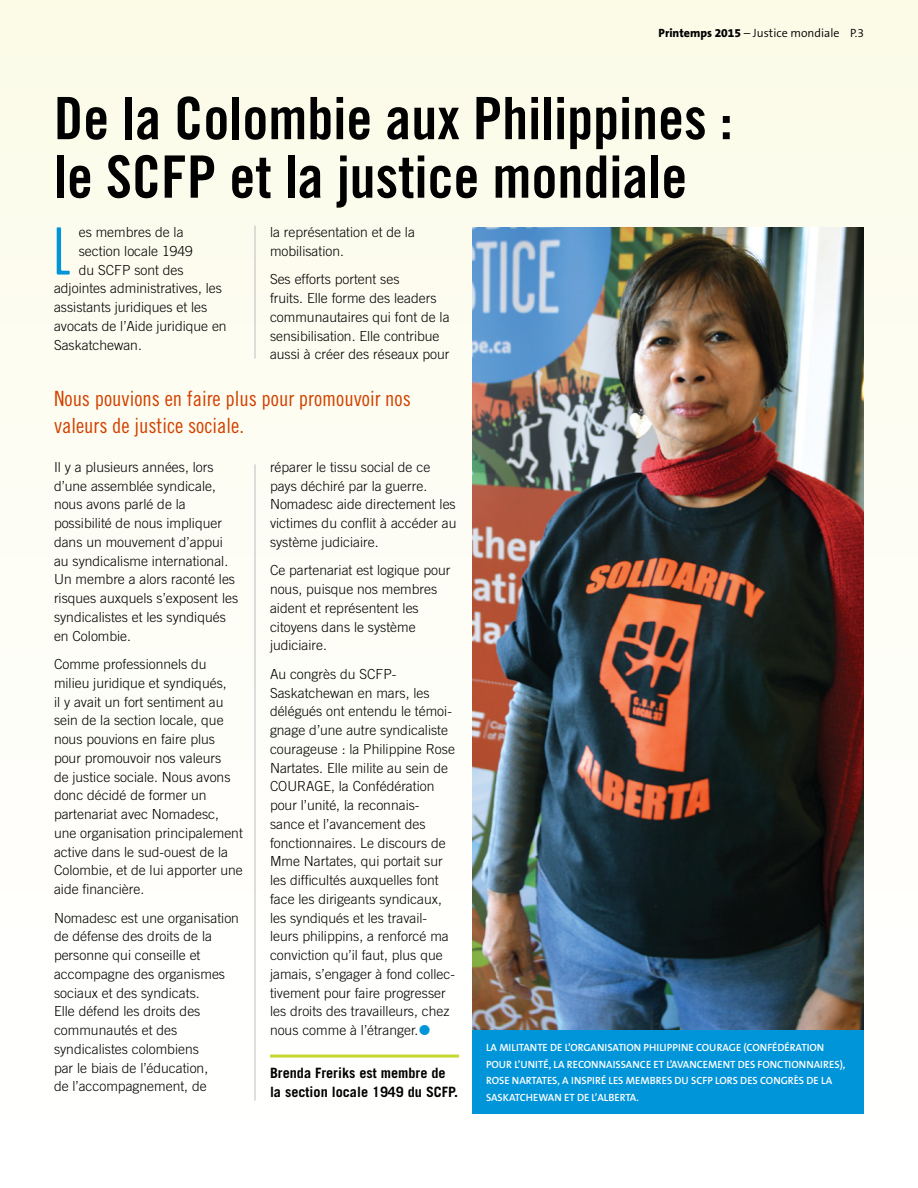
<style>
.page{position:relative;width:918px;height:1188px;background:#fff}
.page>*{position:absolute;margin:0;border:0;box-sizing:border-box;transform-origin:0 0}
.Copy_Letterine{font:67.5px "Garage Gothic";color:#0094d9}
.Title_1{font:58.5px/58.5px "Trade Gothic Bold Cond Twenty";color:#000}
.Intro_Paragraph{font:21px/27px "Trade Gothic Cond Eighteen";color:#d24200}
.bottom_byline{font:700 14.25px/19.5px "Trade Gothic LT Std";color:#000}
.Copy_f{font:300 13.8px/18.8px "Trade Gothic LT Std";color:#000}
.Copy_Letterine-2{font:300 13.8px "Trade Gothic LT Std";color:#000}
.t1{font:300 12px "The Sans B4";color:#000}
.Cutlines{font:600 10.5px/16.5px "The Sans B6";color:#fff}
.s1{font-family:"The Sans B8";font-weight:800}
</style>
<div class="page">
<div style="left:0;top:0;width:918px;height:1188px;background:linear-gradient(to bottom,#fcfbe9,#fff)"></div>
<hr style="left:270px;top:1055px;width:189px;height:3px;background:#c4d82e">
<img style="left:472px;top:227px;width:392px;height:803px">
<div style="left:472px;top:1030px;width:392px;height:84px;background:#0094d9"></div>
<hr style="left:255px;top:464px;width:1px;height:637px;background:#bcbec0">
<hr style="left:255px;top:226px;width:1px;height:133px;background:#bcbec0">
<svg style="left:420px;top:1025px;width:10px;height:10px"></svg>
<p class="t1" style="left:659px;top:26px;width:207px"><span class="s1">Printemps 2015</span> – Justice mondiale P.3</p>
<p class="Title_1" style="left:54px;top:89px;width:680px">De la Colombie aux Philippines : le SCFP et la justice mondiale</p>
<p class="Copy_Letterine" style="left:54px;top:217px;width:18px">L</p>
<p class="Copy_Letterine-2" style="left:79px;top:224px;width:106px">es membres de la</p>
<p class="Copy_Letterine-2" style="left:79px;top:243px;width:116px">section locale 1949</p>
<p class="Copy_Letterine-2" style="left:79px;top:261px;width:106px">du SCFP sont des</p>
<p class="Copy_Letterine-2" style="left:54px;top:280px;width:170px">adjointes administratives, les</p>
<p class="Copy_Letterine-2" style="left:54px;top:299px;width:155px">assistants juridiques et les</p>
<p class="Copy_Letterine-2" style="left:54px;top:318px;width:174px">avocats de l’Aide juridique en</p>
<p class="Copy_Letterine-2" style="left:54px;top:336px;width:89px">Saskatchewan.</p>
<p class="Copy_f" style="left:270px;top:223px;width:146px">la représentation et de la mobilisation.</p>
<p class="Copy_f" style="left:270px;top:270px;width:181px">Ses efforts portent ses<br>fruits. Elle forme des leaders communautaires qui font de la sensibilisation. Elle contribue aussi à créer des réseaux pour</p>
<p class="Intro_Paragraph" style="left:54px;top:384px;width:358px">Nous pouvions en faire plus pour promouvoir nos valeurs de justice sociale.</p>
<p class="Copy_f" style="left:54px;top:457px;width:186px">Il y a plusieurs années, lors d’une assemblée syndicale, nous avons parlé de la possibilité de nous impliquer dans un mouvement d’appui au syndicalisme international.<br>Un membre a alors raconté les risques auxquels s’exposent les syndicalistes et les syndiqués en Colombie.</p>
<p class="Copy_f" style="left:54px;top:655px;width:190px">Comme professionnels du milieu juridique et syndiqués,<br>il y avait un fort sentiment au sein de la section locale, que nous pouvions en faire plus pour promouvoir nos valeurs<br>de justice sociale. Nous avons donc décidé de former un partenariat avec Nomadesc, une organisation principalement active dans le sud-ouest de la<br>Colombie, et de lui apporter une aide financière.</p>
<p class="Copy_f" style="left:54px;top:908px;width:187px">Nomadesc est une organisation de défense des droits de la personne qui conseille et accompagne des organismes sociaux et des syndicats.<br>Elle défend les droits des communautés et des syndicalistes colombiens<br>par le biais de l’éducation,<br>de l’accompagnement, de</p>
<p class="Copy_f" style="left:270px;top:457px;width:188px">réparer le tissu social de ce pays déchiré par la guerre.<br>Nomadesc aide directement les victimes du conflit à accéder au système judiciaire.</p>
<p class="Copy_f" style="left:270px;top:561px;width:182px">Ce partenariat est logique pour nous, puisque nos membres aident et représentent les citoyens dans le système judiciaire.</p>
<p class="Copy_f" style="left:270px;top:664px;width:187px">Au congrès du SCFP-<br>Saskatchewan en mars, les délégués ont entendu le témoi&shy;gnage d’une autre syndicaliste courageuse : la Philippine Rose<br>Nartates. Elle milite au sein de<br>COURAGE, la Confédération pour l’unité, la reconnais&shy;sance et l’avancement des fonctionnaires. Le discours de<br>Mme Nartates, qui portait sur les difficultés auxquelles font face les dirigeants syndicaux, les syndiqués et les travail&shy;leurs philippins, a renforcé ma conviction qu’il faut, plus que jamais, s’engager à fond collec&shy;tivement pour faire progresser les droits des travailleurs, chez nous comme à l’étranger.</p>
<p class="bottom_byline" style="left:270px;top:1063px;width:190px">Brenda Freriks est membre de la section locale 1949 du SCFP.</p>
<p class="Cutlines" style="left:486px;top:1040px;width:361px">LA MILITANTE DE L’ORGANISATION PHILIPPINE COURAGE (CONFÉDÉRATION POUR L’UNITÉ, LA RECONNAISSANCE ET L’AVANCEMENT DES FONCTIONNAIRES), ROSE NARTATES, A INSPIRÉ LES MEMBRES DU SCFP LORS DES CONGRÈS DE LA SASKATCHEWAN ET DE L’ALBERTA.</p>
</div>
